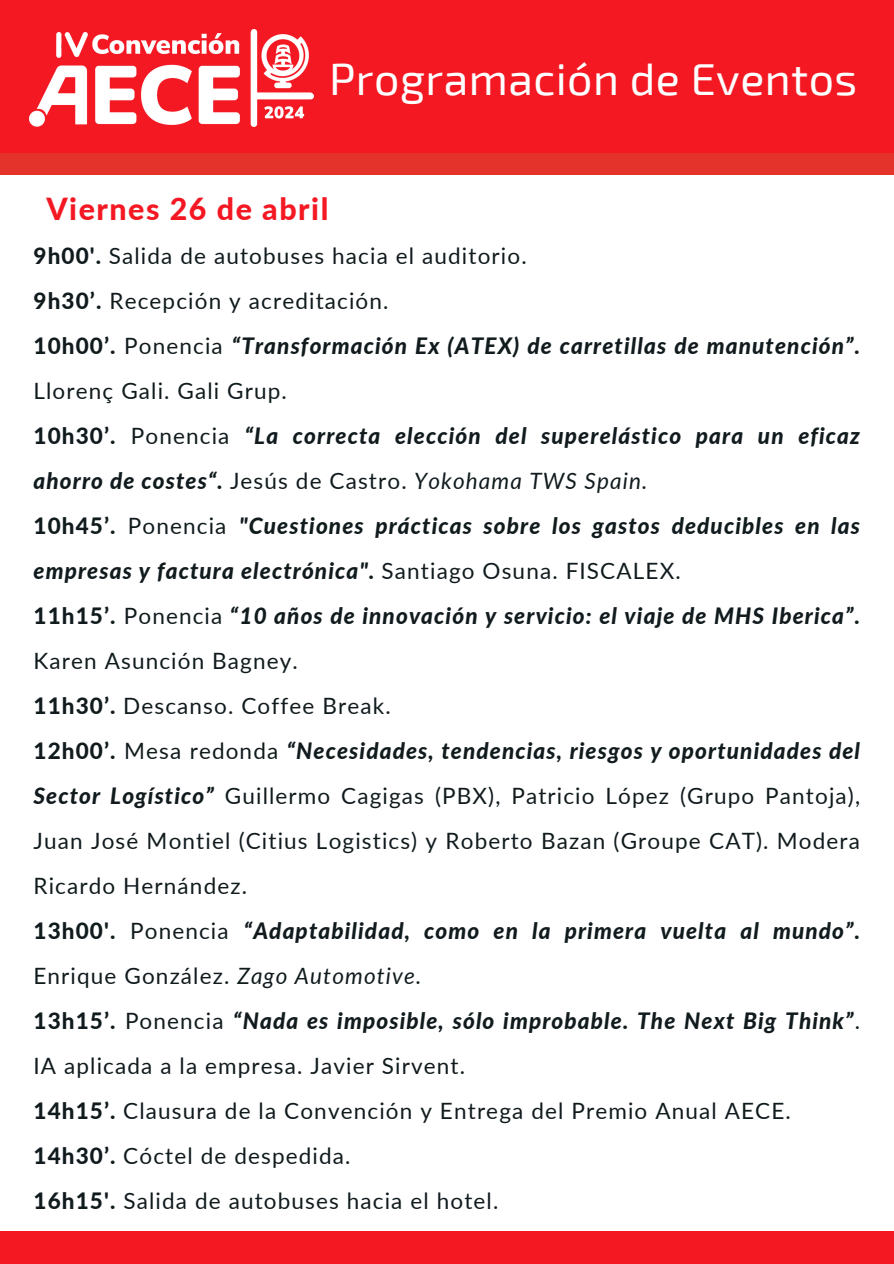
<style>
.page{position:relative;width:894px;height:1264px;background:#fff}
.page>*{position:absolute;margin:0;border:0;box-sizing:border-box;transform-origin:0 0}
.t1{font:50.7px "Exo 2";letter-spacing:.01em;color:#fff}
.t2{font:44.7px "Exo 2";letter-spacing:.01em;color:#fff}
.t3{font:800 30.45px "Lato";letter-spacing:.05em;color:#f41823}
.t4{font:22.5px/45px "Lato";letter-spacing:.05em;color:#111b1e}
.s1{font-weight:800}
.s2{font-weight:800;font-style:italic}
.s3{font-style:italic}
</style>
<div class="page">
<div style="left:0;top:0;width:893px;height:175px;background:#e4332b"></div>
<div style="left:0;top:1231px;width:893px;height:32px;background:#f41823"></div>
<div style="left:0;top:0;width:893px;height:153px;background:#f41823"></div>
<img style="left:30px;top:29px;width:283px;height:97px">
<h2 class="t2" style="left:329px;top:51px;width:529px">Programación de Eventos</h2>
<h1 class="t1" style="left:230px;top:57px;width:600px">Programación de Eventos</h1>
<h3 class="t3" style="left:46px;top:189px;width:283px">Viernes 26 de abril</h3>
<p class="t4" style="left:33px;top:232px;width:827px"><span class="s1">9h00'.</span> Salida de autobuses hacia el auditorio.<br><span class="s1">9h30’.</span> Recepción y acreditación.<br><span class="s1">10h00’.</span> Ponencia <span class="s2">“Transformación Ex (ATEX) de carretillas de manutención”.<br></span>Llorenç Gali. Gali Grup.<br><span class="s1">10h30’.</span> Ponencia <span class="s2">“La correcta elección del superelástico para un eficaz ahorro de costes“.</span> Jesús de Castro. <span class="s3">Yokohama TWS Spain.<br></span><span class="s1">10h45’.</span> Ponencia <span class="s2">"Cuestiones prácticas sobre los gastos deducibles en las empresas y factura electrónica".</span> Santiago Osuna. FISCALEX.<br><span class="s1">11h15’.</span> Ponencia <span class="s2">“10 años de innovación y servicio: el viaje de MHS Iberica”.<br></span>Karen Asunción Bagney.<br><span class="s1">11h30’.</span> Descanso. Coffee Break.<br><span class="s1">12h00’.</span> Mesa redonda <span class="s2">“Necesidades, tendencias, riesgos y oportunidades del Sector Logístico”</span> Guillermo Cagigas (PBX), Patricio López (Grupo Pantoja), Juan José Montiel (Citius Logistics) y Roberto Bazan (Groupe CAT). Modera Ricardo Hernández.<br><span class="s1">13h00'.</span> Ponencia <span class="s2">“Adaptabilidad, como en la primera vuelta al mundo”.<br></span>Enrique González. <span class="s3">Zago Automotive.<br></span><span class="s1">13h15’.</span> Ponencia <span class="s2">“Nada es imposible, sólo improbable. The Next Big Think”</span>.<br>IA aplicada a la empresa. Javier Sirvent.<br><span class="s1">14h15’.</span> Clausura de la Convención y Entrega del Premio Anual AECE.<br><span class="s1">14h30’.</span> Cóctel de despedida.<br><span class="s1">16h15'.</span> Salida de autobuses hacia el hotel.</p>
</div>
